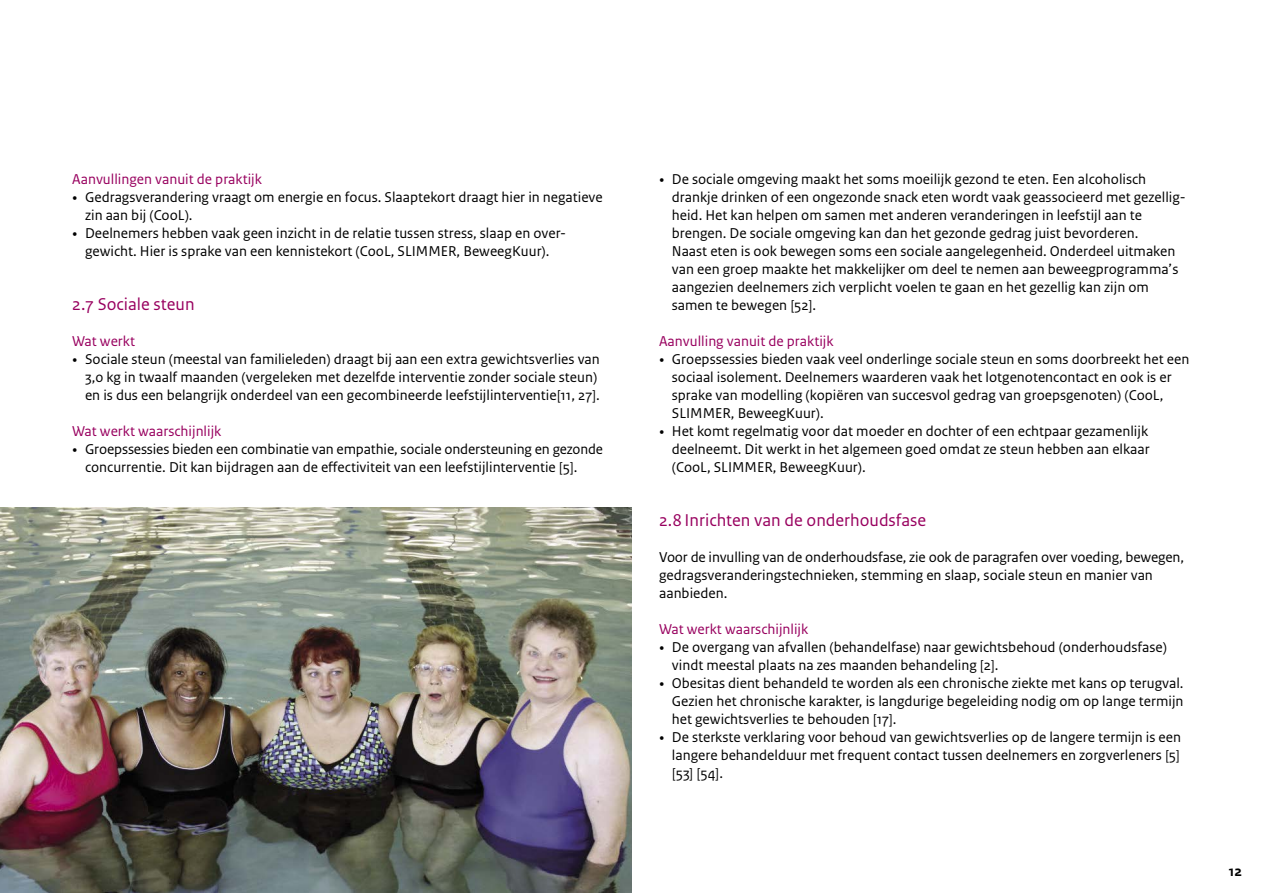
<style>
.page{position:relative;width:1263px;height:893px;background:#fff}
.page>*{position:absolute;margin:0;border:0;box-sizing:border-box;transform-origin:0 0}
._06_RIVM_Alineakop{font:18px "Rijksoverheid Sans Text";color:#98005f}
._10_RIVM_Broodtekst{font:15px/18px "Rijksoverheid Sans Text";color:#000}
._08_RIVM_Tussenkop{font:15px "Rijksoverheid Sans Text";color:#98005f}
.t1{font:700 15px "Rijksoverheid Sans Text";color:#000}
.s1{font-family:"Rijksoverheid Serif"}
</style>
<div class="page">
<img style="left:0;top:508px;width:631px;height:385px">
<h4 class="_08_RIVM_Tussenkop" style="left:72px;top:170px;width:191px">Aanvullingen vanuit de praktijk</h4>
<p class="_10_RIVM_Broodtekst" style="left:85px;top:188px;width:519px;text-indent:-13px"><span class="s1">•</span> Gedragsverandering vraagt om energie en focus. Slaaptekort draagt hier in negatieve zin aan bij (CooL).</p>
<p class="_10_RIVM_Broodtekst" style="left:72px;top:224px;width:493px;text-align:center"><span class="s1">•</span> Deelnemers hebben vaak geen inzicht in de relatie tussen stress, slaap en over&shy;gewicht. Hier is sprake van een kennistekort (CooL, SLIMMER, BeweegKuur).</p>
<h3 class="_06_RIVM_Alineakop" style="left:72px;top:294px;width:124px">2.7 Sociale steun</h3>
<h4 class="_08_RIVM_Tussenkop" style="left:72px;top:332px;width:64px">Wat werkt</h4>
<p class="_10_RIVM_Broodtekst" style="left:85px;top:350px;width:516px;text-indent:-13px"><span class="s1">•</span> Sociale steun (meestal van familieleden) draagt bij aan een extra gewichtsverlies van<br>3,0 kg in twaalf maanden (vergeleken met dezelfde interventie zonder sociale steun) en is dus een belangrijk onderdeel van een gecombineerde leefstijlinterventie[11, 27].</p>
<h4 class="_08_RIVM_Tussenkop" style="left:72px;top:422px;width:151px">Wat werkt waarschijnlijk</h4>
<p class="_10_RIVM_Broodtekst" style="left:85px;top:440px;width:519px;text-indent:-13px"><span class="s1">•</span> Groepssessies bieden een combinatie van empathie, sociale ondersteuning en gezonde concurrentie. Dit kan bijdragen aan de effectiviteit van een leefstijlinterventie [5].</p>
<p class="_10_RIVM_Broodtekst" style="left:672px;top:170px;width:515px;text-indent:-13px"><span class="s1">•</span> De sociale omgeving maakt het soms moeilijk gezond te eten. Een alcoholisch drankje drinken of een ongezonde snack eten wordt vaak geassocieerd met gezellig&shy;heid. Het kan helpen om samen met anderen veranderingen in leefstijl aan te brengen. De sociale omgeving kan dan het gezonde gedrag juist bevorderen.<br>Naast eten is ook bewegen soms een sociale aangelegenheid. Onderdeel uitmaken van een groep maakte het makkelijker om deel te nemen aan beweegprogramma’s aangezien deelnemers zich verplicht voelen te gaan en het gezellig kan zijn om samen te bewegen [52].</p>
<h4 class="_08_RIVM_Tussenkop" style="left:659px;top:332px;width:176px">Aanvulling vanuit de praktijk</h4>
<p class="_10_RIVM_Broodtekst" style="left:672px;top:350px;width:519px;text-indent:-13px"><span class="s1">•</span> Groepssessies bieden vaak veel onderlinge sociale steun en soms doorbreekt het een sociaal isolement. Deelnemers waarderen vaak het lotgenotencontact en ook is er sprake van modelling (kopiëren van succesvol gedrag van groepsgenoten) (CooL, SLIMMER, BeweegKuur).</p>
<p class="_10_RIVM_Broodtekst" style="left:672px;top:422px;width:479px;text-align:justify;text-indent:-13px"><span class="s1">•</span> Het komt regelmatig voor dat moeder en dochter of een echtpaar gezamenlijk deelneemt. Dit werkt in het algemeen goed omdat ze steun hebben aan elkaar (CooL, SLIMMER, BeweegKuur).</p>
<h3 class="_06_RIVM_Alineakop" style="left:659px;top:510px;width:269px">2.8 Inrichten van de onderhoudsfase</h3>
<p class="_10_RIVM_Broodtekst" style="left:659px;top:548px;width:526px">Voor de invulling van de onderhoudsfase, zie ook de paragrafen over voeding, bewegen, gedragsveranderingstechnieken, stemming en slaap, sociale steun en manier van aanbieden.</p>
<h4 class="_08_RIVM_Tussenkop" style="left:659px;top:620px;width:151px">Wat werkt waarschijnlijk</h4>
<p class="_10_RIVM_Broodtekst" style="left:672px;top:638px;width:496px;text-indent:-13px"><span class="s1">•</span> De overgang van afvallen (behandelfase) naar gewichtsbehoud (onderhoudsfase) vindt meestal plaats na zes maanden behandeling [2].</p>
<p class="_10_RIVM_Broodtekst" style="left:672px;top:674px;width:513px;text-align:justify;text-indent:-13px"><span class="s1">•</span> Obesitas dient behandeld te worden als een chronische ziekte met kans op terugval.<br>Gezien het chronische karakter, is langdurige begeleiding nodig om op lange termijn het gewichtsverlies te behouden [17].</p>
<p class="_10_RIVM_Broodtekst" style="left:672px;top:728px;width:511px;text-align:justify;text-indent:-13px"><span class="s1">•</span> De sterkste verklaring voor behoud van gewichtsverlies op de langere termijn is een langere behandelduur met frequent contact tussen deelnemers en zorgverleners [5] [53] [54].</p>
<p class="t1" style="left:1229px;top:862px;width:15px">12</p>
</div>
